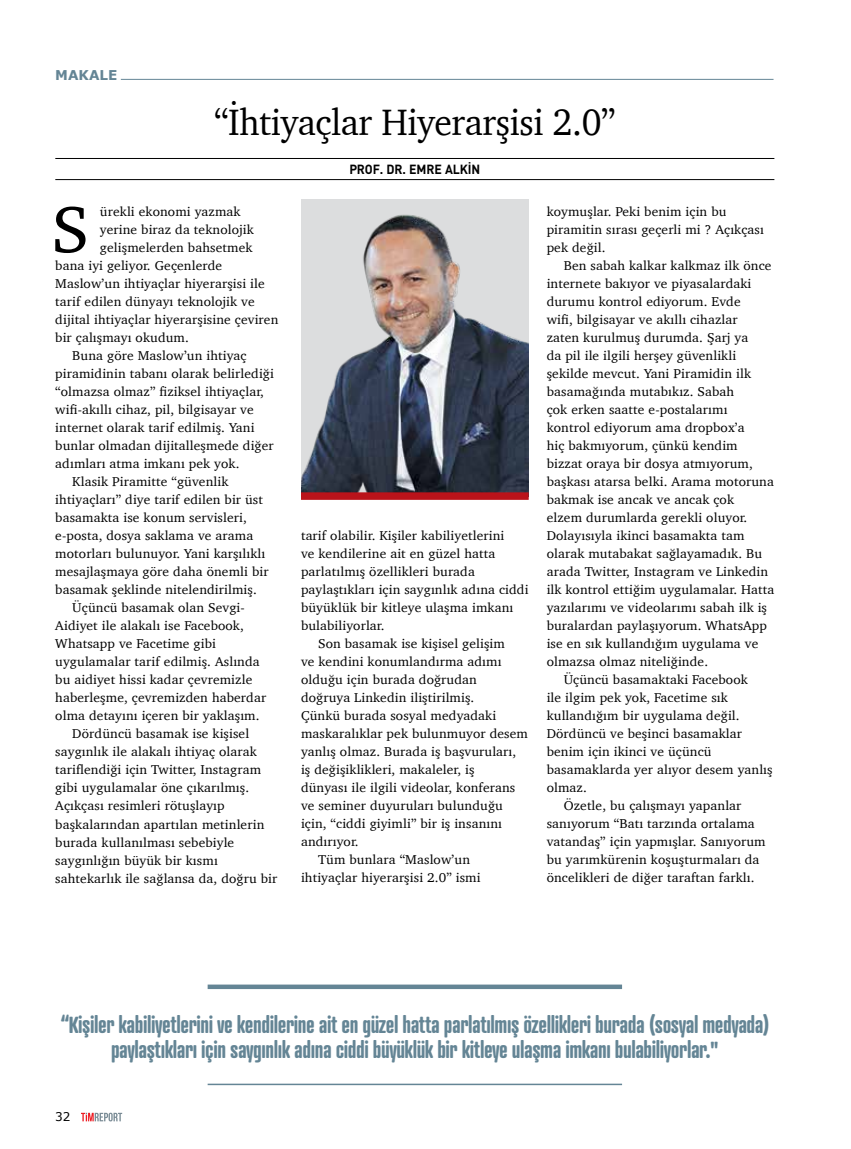
<style>
.page{position:relative;width:851px;height:1149px;background:#fff}
.page>*{position:absolute;margin:0;border:0;box-sizing:border-box;transform-origin:0 0}
.t1{font:66.75px "Charter";color:#000}
.t2{font:37.5px "Charter";letter-spacing:-.01em;color:#000;scale:.95 1}
.t3{font:700 22.5px/25.5px "Atrament Std";letter-spacing:-.02em;color:#648595;text-align:center;scale:.93 1}
.t4{font:700 13.5px "Verdana";color:#648595}
.t5{font:13.2px/18px "Charter";letter-spacing:.01em;color:#000}
.t6{font:700 13.2px "DIN";letter-spacing:-.01em;color:#000;scale:.94 1}
.t7{font:12px "Verdana";color:#000}
</style>
<div class="page">
<svg style="left:81px;top:1112px;width:41px;height:9px"></svg>
<hr style="left:121px;top:79px;width:652px;height:1px;background:#648595">
<hr style="left:55px;top:158px;width:719px;height:1px;background:#000">
<hr style="left:55px;top:179px;width:719px;height:1px;background:#000">
<hr style="left:207px;top:1083px;width:415px;height:1px;background:#648595">
<svg style="left:207px;top:984px;width:415px;height:4px;background:#7a96a4"></svg>
<img style="left:301px;top:199px;width:227px;height:293px">
<div style="left:301px;top:492px;width:227px;height:7px;background:#ba131a"></div>
<p class="t4" style="left:55px;top:65px;width:63px">MAKALE</p>
<h2 class="t2" style="left:214px;top:89px;width:424px">“İhtiyaçlar Hiyerarşisi 2.0”</h2>
<p class="t6" style="left:349px;top:160px;width:141px">PROF. DR. EMRE ALKI N</p>
<h1 class="t1" style="left:51px;top:172px;width:40px">S</h1>
<p class="t5" style="left:100px;top:202px;width:142px">ürekli ekonomi yazmak</p>
<p class="t5" style="left:100px;top:220px;width:155px">yerine biraz da teknolojik</p>
<p class="t5" style="left:100px;top:238px;width:154px">gelişmelerden bahsetmek</p>
<p class="t5" style="left:55px;top:256px;width:168px">bana iyi geliyor. Geçenlerde</p>
<p class="t5" style="left:55px;top:274px;width:211px">Maslow’un ihtiyaçlar hiyerarşisi ile</p>
<p class="t5" style="left:55px;top:292px;width:201px">tarif edilen dünyayı teknolojik ve</p>
<p class="t5" style="left:55px;top:310px;width:224px">dijital ihtiyaçlar hiyerarşisine çeviren</p>
<p class="t5" style="left:55px;top:328px;width:135px">bir çalışmayı okudum.</p>
<p class="t5" style="left:72px;top:346px;width:176px">Buna göre Maslow’un ihtiyaç</p>
<p class="t5" style="left:55px;top:364px;width:220px">piramidinin tabanı olarak belirlediği</p>
<p class="t5" style="left:55px;top:382px;width:210px">“olmazsa olmaz” fiziksel ihtiyaçlar,</p>
<p class="t5" style="left:55px;top:400px;width:200px">wifi-akıllı cihaz, pil, bilgisayar ve</p>
<p class="t5" style="left:55px;top:418px;width:201px">internet olarak tarif edilmiş. Yani</p>
<p class="t5" style="left:55px;top:436px;width:220px">bunlar olmadan dijitalleşmede diğer</p>
<p class="t5" style="left:55px;top:454px;width:186px">adımları atma imkanı pek yok.</p>
<p class="t5" style="left:72px;top:472px;width:157px">Klasik Piramitte “güvenlik</p>
<p class="t5" style="left:55px;top:490px;width:209px">ihtiyaçları” diye tarif edilen bir üst</p>
<p class="t5" style="left:55px;top:508px;width:193px">basamakta ise konum servisleri,</p>
<p class="t5" style="left:55px;top:526px;width:199px">e-posta, dosya saklama ve arama</p>
<p class="t5" style="left:55px;top:544px;width:211px">motorları bulunuyor. Yani karşılıklı</p>
<p class="t5" style="left:55px;top:562px;width:215px">mesajlaşmaya göre daha önemli bir</p>
<p class="t5" style="left:55px;top:580px;width:203px">basamak şeklinde nitelendirilmiş.</p>
<p class="t5" style="left:72px;top:598px;width:174px">Üçüncü basamak olan Sevgi-</p>
<p class="t5" style="left:55px;top:616px;width:190px">Aidiyet ile alakalı ise Facebook,</p>
<p class="t5" style="left:55px;top:634px;width:162px">Whatsapp ve Facetime gibi</p>
<p class="t5" style="left:55px;top:652px;width:206px">uygulamalar tarif edilmiş. Aslında</p>
<p class="t5" style="left:55px;top:670px;width:198px">bu aidiyet hissi kadar çevremizle</p>
<p class="t5" style="left:55px;top:688px;width:212px">haberleşme, çevremizden haberdar</p>
<p class="t5" style="left:55px;top:706px;width:206px">olma detayını içeren bir yaklaşım.</p>
<p class="t5" style="left:72px;top:724px;width:178px">Dördüncü basamak ise kişisel</p>
<p class="t5" style="left:55px;top:742px;width:203px">saygınlık ile alakalı ihtiyaç olarak</p>
<p class="t5" style="left:55px;top:760px;width:207px">tariflendiği için Twitter, Instagram</p>
<p class="t5" style="left:55px;top:778px;width:195px">gibi uygulamalar öne çıkarılmış.</p>
<p class="t5" style="left:55px;top:796px;width:171px">Açıkçası resimleri rötuşlayıp</p>
<p class="t5" style="left:55px;top:814px;width:210px">başkalarından apartılan metinlerin</p>
<p class="t5" style="left:55px;top:832px;width:180px">burada kullanılması sebebiyle</p>
<p class="t5" style="left:55px;top:850px;width:164px">saygınlığın büyük bir kısmı</p>
<p class="t5" style="left:55px;top:868px;width:223px">sahtekarlık ile sağlansa da, doğru bir</p>
<p class="t5" style="left:301px;top:526px;width:205px">tarif olabilir. Kişiler kabiliyetlerini</p>
<p class="t5" style="left:301px;top:544px;width:196px">ve kendilerine ait en güzel hatta</p>
<p class="t5" style="left:301px;top:562px;width:175px">parlatılmış özellikleri burada</p>
<p class="t5" style="left:301px;top:580px;width:229px">paylaştıkları için saygınlık adına ciddi</p>
<p class="t5" style="left:301px;top:598px;width:214px">büyüklük bir kitleye ulaşma imkanı</p>
<p class="t5" style="left:301px;top:616px;width:85px">bulabiliyorlar.</p>
<p class="t5" style="left:318px;top:634px;width:188px">Son basamak ise kişisel gelişim</p>
<p class="t5" style="left:301px;top:652px;width:202px">ve kendini konumlandırma adımı</p>
<p class="t5" style="left:301px;top:670px;width:177px">olduğu için burada doğrudan</p>
<p class="t5" style="left:301px;top:688px;width:175px">doğruya Linkedin iliştirilmiş.</p>
<p class="t5" style="left:301px;top:706px;width:197px">Çünkü burada sosyal medyadaki</p>
<p class="t5" style="left:301px;top:724px;width:228px">maskaralıklar pek bulunmuyor desem</p>
<p class="t5" style="left:301px;top:742px;width:217px">yanlış olmaz. Burada iş başvuruları,</p>
<p class="t5" style="left:301px;top:760px;width:175px">iş değişiklikleri, makaleler, iş</p>
<p class="t5" style="left:301px;top:778px;width:216px">dünyası ile ilgili videolar, konferans</p>
<p class="t5" style="left:301px;top:796px;width:203px">ve seminer duyuruları bulunduğu</p>
<p class="t5" style="left:301px;top:814px;width:202px">için, “ciddi giyimli” bir iş insanını</p>
<p class="t5" style="left:301px;top:832px;width:59px">andırıyor.</p>
<p class="t5" style="left:318px;top:850px;width:153px">Tüm bunlara “Maslow’un</p>
<p class="t5" style="left:301px;top:868px;width:181px">ihtiyaçlar hiyerarşisi 2.0” ismi</p>
<p class="t5" style="left:546px;top:202px;width:219px">koymuşlar. Peki benim için bu piramitin sırası geçerli mi ? Açıkçası pek değil.</p>
<p class="t5" style="left:563px;top:256px;width:209px">Ben sabah kalkar kalkmaz ilk önce</p>
<p class="t5" style="left:546px;top:274px;width:206px">internete bakıyor ve piyasalardaki</p>
<p class="t5" style="left:546px;top:292px;width:195px">durumu kontrol ediyorum. Evde</p>
<p class="t5" style="left:546px;top:310px;width:192px">wifi, bilgisayar ve akıllı cihazlar</p>
<p class="t5" style="left:546px;top:328px;width:203px">zaten kurulmuş durumda. Şarj ya</p>
<p class="t5" style="left:546px;top:346px;width:191px">da pil ile ilgili herşey güvenlikli</p>
<p class="t5" style="left:546px;top:364px;width:206px">şekilde mevcut. Yani Piramidin ilk</p>
<p class="t5" style="left:546px;top:382px;width:189px">basamağında mutabıkız. Sabah</p>
<p class="t5" style="left:546px;top:400px;width:182px">çok erken saatte e-postalarımı</p>
<p class="t5" style="left:546px;top:418px;width:199px">kontrol ediyorum ama dropbox’a</p>
<p class="t5" style="left:546px;top:436px;width:192px">hiç bakmıyorum, çünkü kendim</p>
<p class="t5" style="left:546px;top:454px;width:207px">bizzat oraya bir dosya atmıyorum,</p>
<p class="t5" style="left:546px;top:472px;width:229px">başkası atarsa belki. Arama motoruna</p>
<p class="t5" style="left:546px;top:490px;width:189px">bakmak ise ancak ve ancak çok</p>
<p class="t5" style="left:546px;top:508px;width:202px">elzem durumlarda gerekli oluyor.</p>
<p class="t5" style="left:546px;top:526px;width:199px">Dolayısıyla ikinci basamakta tam</p>
<p class="t5" style="left:546px;top:544px;width:217px">olarak mutabakat sağlayamadık. Bu</p>
<p class="t5" style="left:546px;top:562px;width:223px">arada Twitter, Instagram ve Linkedin</p>
<p class="t5" style="left:546px;top:580px;width:229px">ilk kontrol ettiğim uygulamalar. Hatta</p>
<p class="t5" style="left:546px;top:598px;width:222px">yazılarımı ve videolarımı sabah ilk iş</p>
<p class="t5" style="left:546px;top:616px;width:222px">buralardan paylaşıyorum. WhatsApp</p>
<p class="t5" style="left:546px;top:634px;width:213px">ise en sık kullandığım uygulama ve</p>
<p class="t5" style="left:546px;top:652px;width:163px">olmazsa olmaz niteliğinde.</p>
<p class="t5" style="left:563px;top:670px;width:185px">Üçüncü basamaktaki Facebook</p>
<p class="t5" style="left:546px;top:688px;width:182px">ile ilgim pek yok, Facetime sık</p>
<p class="t5" style="left:546px;top:706px;width:194px">kullandığım bir uygulama değil.</p>
<p class="t5" style="left:546px;top:724px;width:197px">Dördüncü ve beşinci basamaklar</p>
<p class="t5" style="left:546px;top:742px;width:166px">benim için ikinci ve üçüncü</p>
<p class="t5" style="left:546px;top:760px;width:227px">basamaklarda yer alıyor desem yanlış</p>
<p class="t5" style="left:546px;top:778px;width:42px">olmaz.</p>
<p class="t5" style="left:563px;top:796px;width:179px">Özetle, bu çalışmayı yapanlar</p>
<p class="t5" style="left:546px;top:814px;width:209px">sanıyorum “Batı tarzında ortalama</p>
<p class="t5" style="left:546px;top:832px;width:220px">vatandaş” için yapmışlar. Sanıyorum</p>
<p class="t5" style="left:546px;top:850px;width:214px">bu yarımkürenin koşuşturmaları da</p>
<p class="t5" style="left:546px;top:868px;width:209px">öncelikleri de diğer taraftan farklı.</p>
<h3 class="t3" style="left:60px;top:1010px;width:764px">“Kişiler kabiliyetlerini ve kendilerine ait en güzel hatta parlatılmış özellikleri burada (sosyal medyada) paylaştıkları için saygınlık adına ciddi büyüklük bir kitleye ulaşma imkanı bulabiliyorlar."</h3>
<p class="t7" style="left:55px;top:1108px;width:17px">32</p>
</div>
